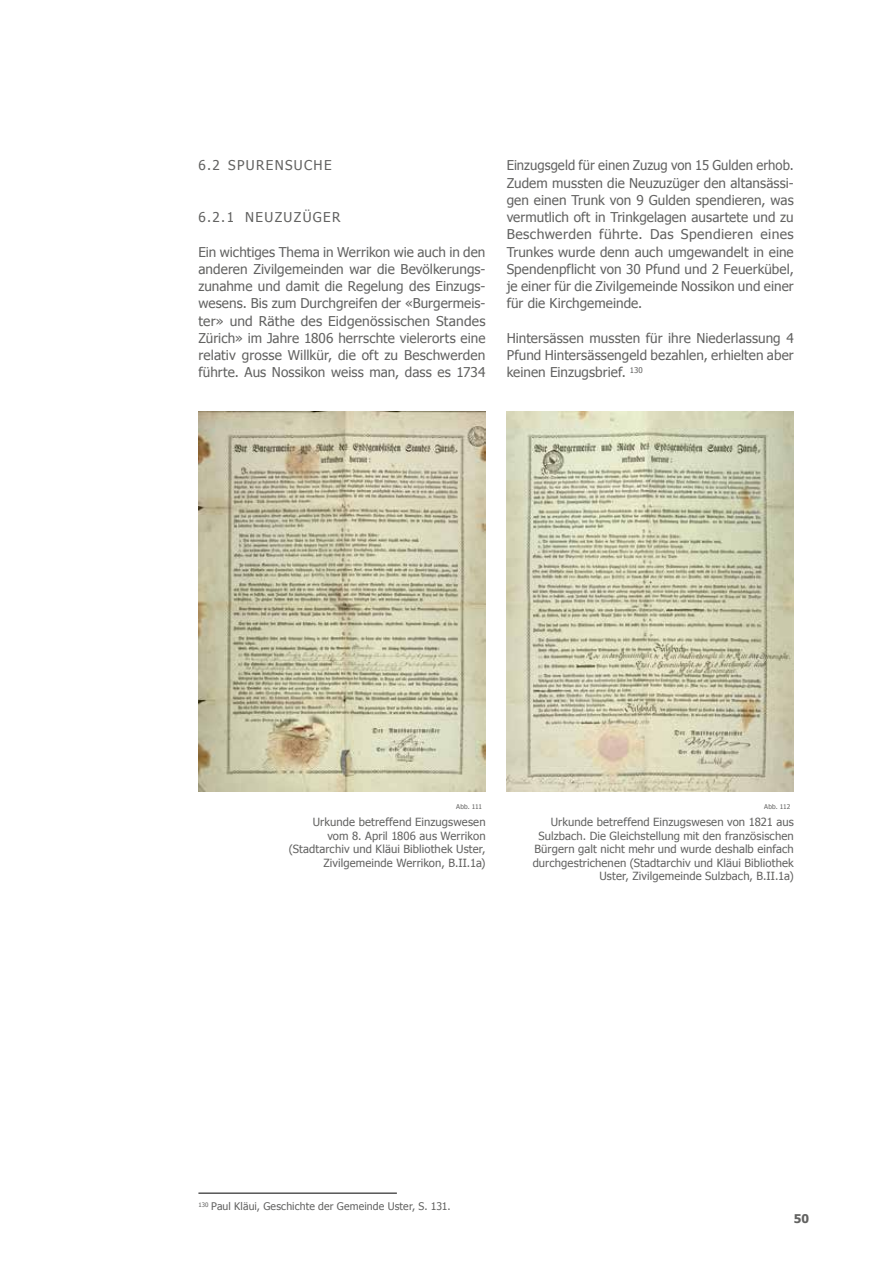
<style>
.page{position:relative;width:893px;height:1263px;background:#fff}
.page>*{position:absolute;margin:0;border:0;box-sizing:border-box;transform-origin:0 0}
.t1{font:13.5px/17.2px "Tahoma";letter-spacing:.005em;color:#626261;text-align:justify}
.t2{font:13.5px "Tahoma";letter-spacing:.1em;color:#626261}
.t3{font:700 12px "Tahoma";color:#626261}
.t4{font:11.25px/13.5px "Tahoma";letter-spacing:.01em;color:#626261;text-align:right}
.t5{font:10.5px "Tahoma";letter-spacing:.015em;color:#626261}
.t6{font:6.6px "Tahoma";letter-spacing:.005em;color:#626261}
</style>
<div class="page">
<img style="left:198px;top:412px;width:288px;height:379px">
<img style="left:507px;top:412px;width:287px;height:379px">
<hr style="left:198px;top:1193px;width:199px;height:1px;background:#000">
<p class="t2" style="left:198px;top:156px;width:135px">6.2 SPURENSUCHE</p>
<p class="t2" style="left:198px;top:208px;width:144px">6.2.1 NEUZUZÜGER</p>
<p class="t1" style="left:198px;top:242px;width:289px">Ein wichtiges Thema in Werrikon wie auch in den anderen Zivilgemeinden war die Bevölkerungs&shy;zunahme und damit die Regelung des Einzugs&shy;wesens. Bis zum Durchgreifen der «Burgermeis&shy;ter» und Räthe des Eidgenössischen Standes Zürich» im Jahre 1806 herrschte vielerorts eine relativ grosse Willkür, die oft zu Beschwerden führte. Aus Nossikon weiss man, dass es 1734</p>
<p class="t1" style="left:507px;top:156px;width:289px">Einzugsgeld für einen Zuzug von 15 Gulden erhob.<br>Zudem mussten die Neuzuzüger den altansässi&shy;gen einen Trunk von 9 Gulden spendieren, was vermutlich oft in Trinkgelagen ausartete und zu Beschwerden führte. Das Spendieren eines Trunkes wurde denn auch umgewandelt in eine Spendenpflicht von 30 Pfund und 2 Feuerkübel, je einer für die Zivilgemeinde Nossikon und einer für die Kirchgemeinde.</p>
<p class="t1" style="left:507px;top:329px;width:289px">Hintersässen mussten für ihre Niederlassung 4<br>Pfund Hintersässengeld bezahlen, erhielten aber keinen Einzugsbrief. <sup>130</sup></p>
<p class="t6" style="left:456px;top:802px;width:27px">Abb. 111</p>
<p class="t4" style="left:289px;top:815px;width:198px">Urkunde betreffend Einzugswesen vom 8. April 1806 aus Werrikon (Stadtarchiv und Kläui Bibliothek Uster, Zivilgemeinde Werrikon, B.II.1a)</p>
<p class="t6" style="left:764px;top:802px;width:27px">Abb. 112</p>
<p class="t4" style="left:533px;top:815px;width:263px">Urkunde betreffend Einzugswesen von 1821 aus Sulzbach. Die Gleichstellung mit den französischen Bürgern galt nicht mehr und wurde deshalb einfach durchgestrichenen (Stadtarchiv und Kläui Bibliothek Uster, Zivilgemeinde Sulzbach, B.II.1a)</p>
<p class="t5" style="left:198px;top:1199px;width:254px"><sup>130</sup> Paul Kläui, Geschichte der Gemeinde Uster, S. 131.</p>
<p class="t3" style="left:794px;top:1210px;width:17px">50</p>
</div>
